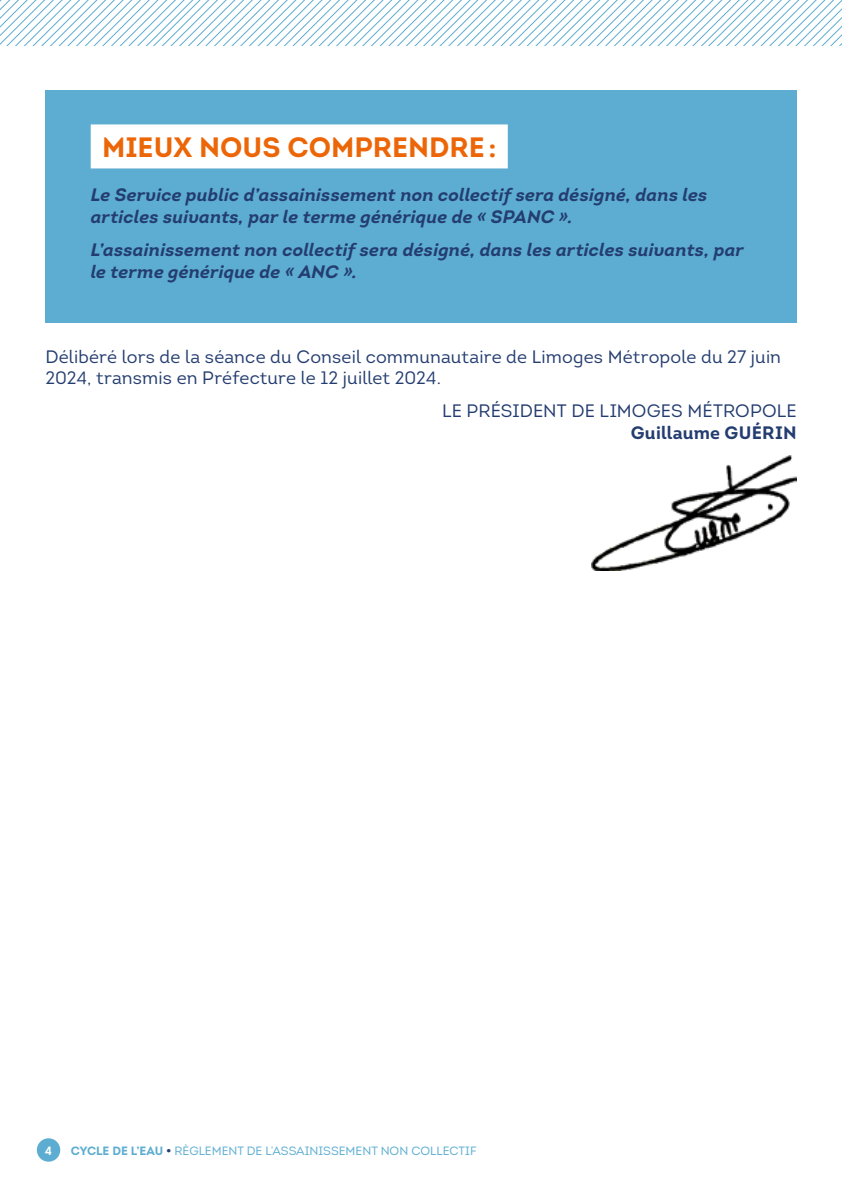
<style>
.page{position:relative;width:842px;height:1191px;background:#fff}
.page>*{position:absolute;margin:0;border:0;box-sizing:border-box;transform-origin:0 0}
.t1{font:28px "Intro Bold Caps";color:#ec6608}
.t2{font:italic 700 18px/21.6px "Intro";letter-spacing:.01em;color:#243d70}
.t3{font:18px/21.6px "Intro";letter-spacing:.01em;color:#243d70}
.t4{font:700 18px "Intro";letter-spacing:.01em;color:#243d70}
.t5{font:12px "Intro Regular Caps";color:#5cadd1}
.t6{font:12px "Intro Bold Caps";color:#fff}
.s1{font-family:"Intro Bold Caps"}
.s2{font-family:"Intro";font-weight:700;color:#243d70}
</style>
<div class="page">
<div style="left:37px;top:1138px;width:23px;height:23px;background:#5cadd1;border-radius:50%"></div>
<svg style="left:0;top:0;width:842px;height:45px"></svg>
<div style="left:45px;top:91px;width:752px;height:232px;background:#5cadd1"></div>
<div style="left:91px;top:124px;width:417px;height:44px;background:#fff"></div>
<img style="left:591px;top:455px;width:206px;height:115px">
<h1 class="t1" style="left:102px;top:129px;width:396px">MIEUX NOUS COMPRENDRE:</h1>
<p class="t2" style="left:91px;top:184px;width:618px">Le Service public d’assainissement non collectif sera désigné, dans les articles suivants, par le terme générique de « SPANC ».</p>
<p class="t2" style="left:91px;top:239px;width:655px">L’assainissement non collectif sera désigné, dans les articles suivants, par le terme générique de « ANC ».</p>
<p class="t3" style="left:45px;top:346px;width:737px">Délibéré lors de la séance du Conseil communautaire de Limoges Métropole du 27 juin<br>2024, transmis en Préfecture le 12 juillet 2024.</p>
<p class="t3" style="left:442px;top:400px;width:356px">LE PRÉSIDENT DE LIMOGES MÉTROPOLE</p>
<p class="t4" style="left:631px;top:421px;width:167px">Guillaume GUÉRIN</p>
<p class="t6" style="left:45px;top:1142px;width:9px">4</p>
<p class="t5" style="left:71px;top:1143px;width:407px"><span class="s1">CYCLE DE L’EAU</span> <span class="s2">•</span> RÈGLEMENT DE L’ASSAINISSEMENT NON COLLECTIF</p>
</div>
